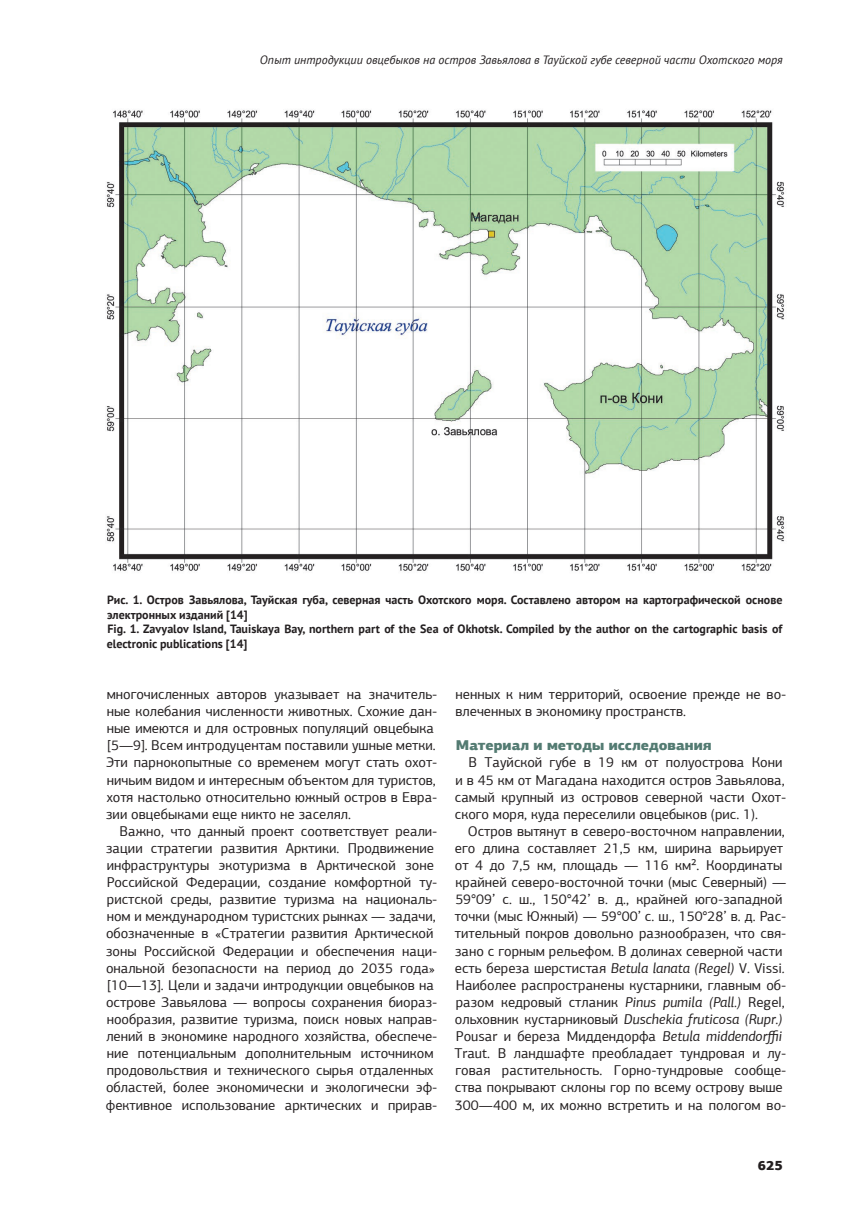
<style>
.page{position:relative;width:868px;height:1208px;background:#fff}
.page>*{position:absolute;margin:0;border:0;box-sizing:border-box;transform-origin:0 0}
.t1{font:14.25px/17.1px "PF Agora Sans Pro";color:#231f20}
.t2{font:900 14.25px "PF Agora Sans Pro";color:#537b72}
.t3{font:900 13.5px "PF Agora Sans Pro";color:#231f20}
.t4{font:700 12px/14.4px "PT Sans";color:#231f20}
.t5{font:italic 12px "PT Sans";color:#231f20}
.s1{font-style:italic}
</style>
<div class="page">
<img style="left:106px;top:109px;width:679px;height:462px">
<p class="t5" style="left:260px;top:52px;width:524px">Опыт интродукции овцебыков на остров Завьялова в Тауйской губе северной части Охотского моря</p>
<p class="t4" style="left:107px;top:593px;width:677px">Рис. 1. Остров Завьялова, Тауйская губа, северная часть Охотского моря. Составлено автором на картографической основе электронных изданий [14]<br>Fig. 1. Zavyalov Island, Tauiskaya Bay, northern part of the Sea of Okhotsk. Compiled by the author on the cartographic basis of electronic publications [14]</p>
<p class="t1" style="left:106px;top:685px;width:333px">многочисленных авторов указывает на значитель&shy;ные колебания численности животных. Схожие дан&shy;ные имеются и для островных популяций овцебыка [5—9]. Всем интродуцентам поставили ушные метки.<br>Эти парнокопытные со временем могут стать охот&shy;ничьим видом и интересным объектом для туристов, хотя настолько относительно южный остров в Евра&shy;зии овцебыками еще никто не заселял.</p>
<p class="t1" style="left:106px;top:822px;width:333px;text-indent:14px">Важно, что данный проект соответствует реали&shy;зации стратегии развития Арктики. Продвижение инфраструктуры экотуризма в Арктической зоне Российской Федерации, создание комфортной ту&shy;ристской среды, развитие туризма на националь&shy;ном и международном туристских рынках — задачи, обозначенные в «Стратегии развития Арктической зоны Российской Федерации и обеспечения наци&shy;ональной безопасности на период до 2035 года» [10—13]. Цели и задачи интродукции овцебыков на острове Завьялова — вопросы сохранения биораз&shy;нообразия, развитие туризма, поиск новых направ&shy;лений в экономике народного хозяйства, обеспече&shy;ние потенциальным дополнительным источником продовольствия и технического сырья отдаленных областей, более экономически и экологически эф&shy;фективное использование арктических и прирав-</p>
<p class="t1" style="left:455px;top:685px;width:332px">ненных к ним территорий, освоение прежде не во&shy;влеченных в экономику пространств.</p>
<p class="t2" style="left:456px;top:736px;width:257px">Материал и методы исследования</p>
<p class="t1" style="left:455px;top:754px;width:333px;text-indent:14px">В Тауйской губе в 19 км от полуострова Кони и в 45 км от Магадана находится остров Завьялова, самый крупный из островов северной части Охот&shy;ского моря, куда переселили овцебыков (рис. 1).</p>
<p class="t1" style="left:454px;top:822px;width:333px;text-indent:13px">Остров вытянут в северо-восточном направлении, его длина составляет 21,5 км, ширина варьирует от 4 до 7,5 км, площадь — 116 км². Координаты крайней северо-восточной точки (мыс Северный) — 59°09’ с. ш., 150°42’ в. д., крайней юго-западной точки (мыс Южный) — 59°00’ с. ш., 150°28’ в. д. Рас&shy;тительный покров довольно разнообразен, что свя&shy;зано с горным рельефом. В долинах северной части есть береза шерстистая <span class="s1">Betula lanata (Regel)</span> V. Vissi<span class="s1">.<br></span>Наиболее распространены кустарники, главным об&shy;разом кедровый стланик <span class="s1">Pinus pumila (Pall.)</span> Regel, ольховник кустарниковый <span class="s1">Duschekia fruticosa (Rupr.)<br></span>Pousar и береза Миддендорфа <span class="s1">Betula middendorffii </span>Traut. В ландшафте преобладает тундровая и лу&shy;говая растительность. Горно-тундровые сообще&shy;ства покрывают склоны гор по всему острову выше 300—400 м, их можно встретить и на пологом во-</p>
<p class="t3" style="left:757px;top:1156px;width:26px">625</p>
</div>
